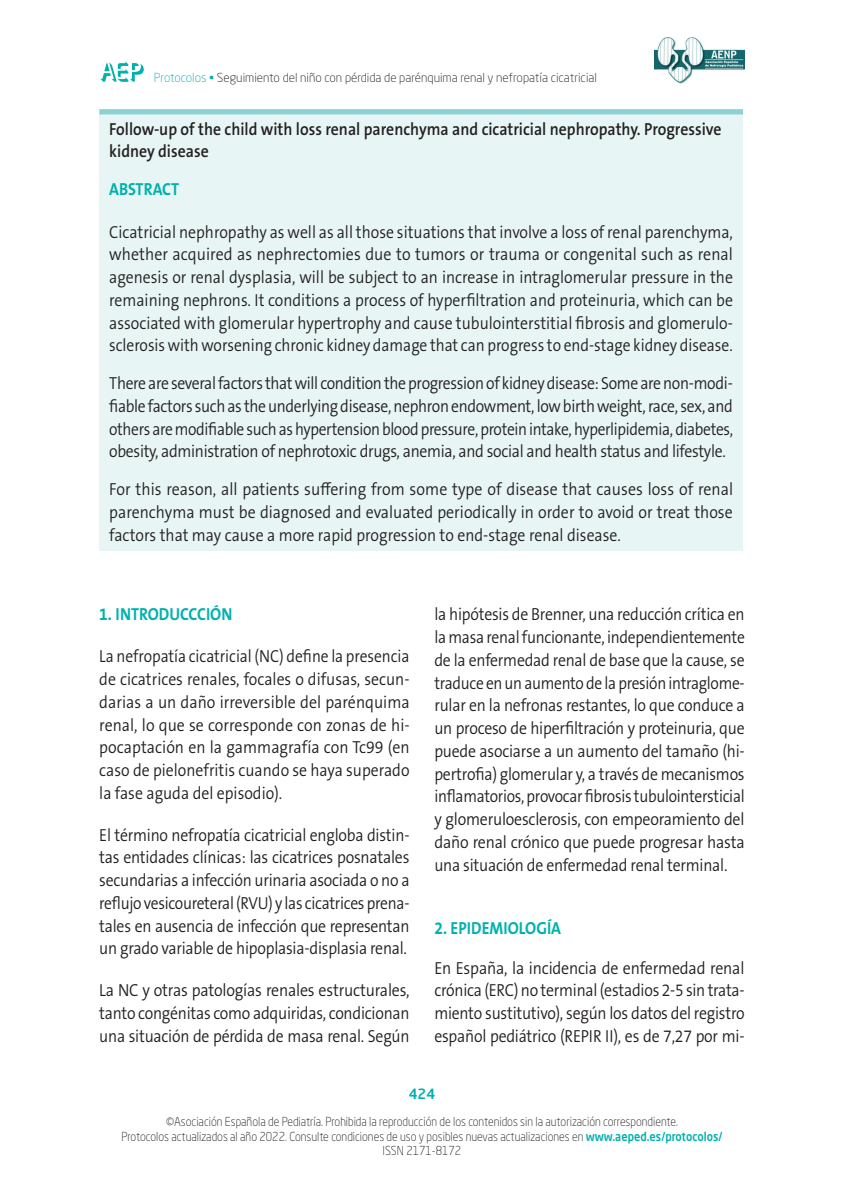
<style>
.page{position:relative;width:844px;height:1191px;background:#fff}
.page>*{position:absolute;margin:0;border:0;box-sizing:border-box;transform-origin:0 0}
.t1{font:300 17.5px/22.8px "The Sans B Plus W4";letter-spacing:-.015em;color:#231f20;text-align:justify;scale:.9 1}
.t2{font:300 17.5px/22.8px "The Sans B Plus W4";letter-spacing:-.015em;color:#231f20;text-align:justify;scale:.91 1}
.t3{font:300 17.5px/22.8px "The Sans B Plus W4";letter-spacing:-.015em;color:#231f20;text-align:justify;scale:.89 1}
.t4{font:300 17.5px/22.8px "The Sans B Plus W4";letter-spacing:-.015em;color:#231f20;text-align:justify;scale:.88 1}
.t5{font:600 17.5px/22.8px "The Sans B Plus W6";color:#231f20;scale:.9 1}
.t6{font:700 17.5px "The Sans B Plus W7";color:#00b1b0;scale:.9 1}
.t7{font:500 14px "Neo Sans Std";color:#00b1b0}
.t8{font:300 12.25px/14.7px "Neo Sans Std";color:#231f20;text-align:center;scale:.9 1}
.t9{font:300 12.25px "Neo Sans Std";color:#231f20}
.s1{color:#00b1b0}
.s2{font-weight:500;color:#00b1b0}
</style>
<div class="page">
<svg style="left:100px;top:61px;width:44px;height:21px"></svg>
<img style="left:654px;top:38px;width:90px;height:45px">
<div style="left:99px;top:112px;width:643px;height:438px;background:#e7f5f4"></div>
<div style="left:99px;top:109px;width:643px;height:5px;background:#8bd2d3"></div>
<p class="t9" style="left:154px;top:70px;width:444px"><span class="s1">Protocolos •</span> Seguimiento del niño con pérdida de parénquima renal y nefropatía cicatricial</p>
<p class="t5" style="left:109px;top:117px;width:681px">Follow-up of the child with loss renal parenchyma and cicatricial nephropathy. Progressive kidney disease</p>
<p class="t6" style="left:109px;top:178px;width:79px">ABSTRACT</p>
<p class="t1" style="left:109px;top:220px;width:694px">Cicatricial nephropathy as well as all those situations that involve a loss of renal parenchyma, whether acquired as nephrectomies due to tumors or trauma or congenital such as renal agenesis or renal dysplasia, will be subject to an increase in intraglomerular pressure in the remaining nephrons. It conditions a process of hyperfiltration and proteinuria, which can be associated with glomerular hypertrophy and cause tubulointerstitial fibrosis and glomerulo&shy;sclerosis with worsening chronic kidney damage that can progress to end-stage kidney disease.</p>
<p class="t3" style="left:109px;top:372px;width:702px">There are several factors that will condition the progression of kidney disease: Some are non-modi&shy;fiable factors such as the underlying disease, nephron endowment, low birth weight, race, sex, and others are modifiable such as hypertension blood pressure, protein intake, hyperlipidemia, diabetes, obesity, administration of nephrotoxic drugs, anemia, and social and health status and lifestyle.</p>
<p class="t2" style="left:109px;top:478px;width:687px">For this reason, all patients suffering from some type of disease that causes loss of renal parenchyma must be diagnosed and evaluated periodically in order to avoid or treat those factors that may cause a more rapid progression to end-stage renal disease.</p>
<p class="t6" style="left:99px;top:603px;width:149px">1. INTRODUCCCIÓN</p>
<p class="t4" style="left:99px;top:645px;width:354px">La nefropatía cicatricial (NC) define la presencia de cicatrices renales, focales o difusas, secun&shy;darias a un daño irreversible del parénquima renal, lo que se corresponde con zonas de hi&shy;pocaptación en la gammagrafía con Tc99 (en caso de pielonefritis cuando se haya superado la fase aguda del episodio).</p>
<p class="t1" style="left:99px;top:823px;width:346px">El término nefropatía cicatricial engloba distin&shy;tas entidades clínicas: las cicatrices posnatales secundarias a infección urinaria asociada o no a reflujo vesicoureteral (RVU) y las cicatrices prena&shy;tales en ausencia de infección que representan un grado variable de hipoplasia-displasia renal.</p>
<p class="t2" style="left:99px;top:979px;width:342px">La NC y otras patologías renales estructurales, tanto congénitas como adquiridas, condicionan una situación de pérdida de masa renal. Según</p>
<p class="t1" style="left:434px;top:603px;width:346px">la hipótesis de Brenner, una reducción crítica en la masa renal funcionante, independientemente de la enfermedad renal de base que la cause, se traduce en un aumento de la presión intraglome&shy;rular en la nefronas restantes, lo que conduce a un proceso de hiperfiltración y proteinuria, que puede asociarse a un aumento del tamaño (hi&shy;pertrofia) glomerular y, a través de mecanismos inflamatorios, provocar fibrosis tubulointersticial y glomeruloesclerosis, con empeoramiento del daño renal crónico que puede progresar hasta una situación de enfermedad renal terminal.</p>
<p class="t6" style="left:434px;top:916px;width:142px">2. EPIDEMIOLOGÍA</p>
<p class="t2" style="left:434px;top:956px;width:342px">En España, la incidencia de enfermedad renal crónica (ERC) no terminal (estadios 2-5 sin trata&shy;miento sustitutivo), según los datos del registro español pediátrico (REPIR II), es de 7,27 por mi-</p>
<p class="t7" style="left:408px;top:1085px;width:28px">424</p>
<p class="t8" style="left:121px;top:1114px;width:669px">©Asociación Española de Pediatría. Prohibida la reproducción de los contenidos sin la autorización correspondiente.<br>Protocolos actualizados al año 2022. Consulte condiciones de uso y posibles nuevas actualizaciones en <span class="s2">www.aeped.es/protocolos/<br></span>ISSN 2171-8172</p>
</div>
